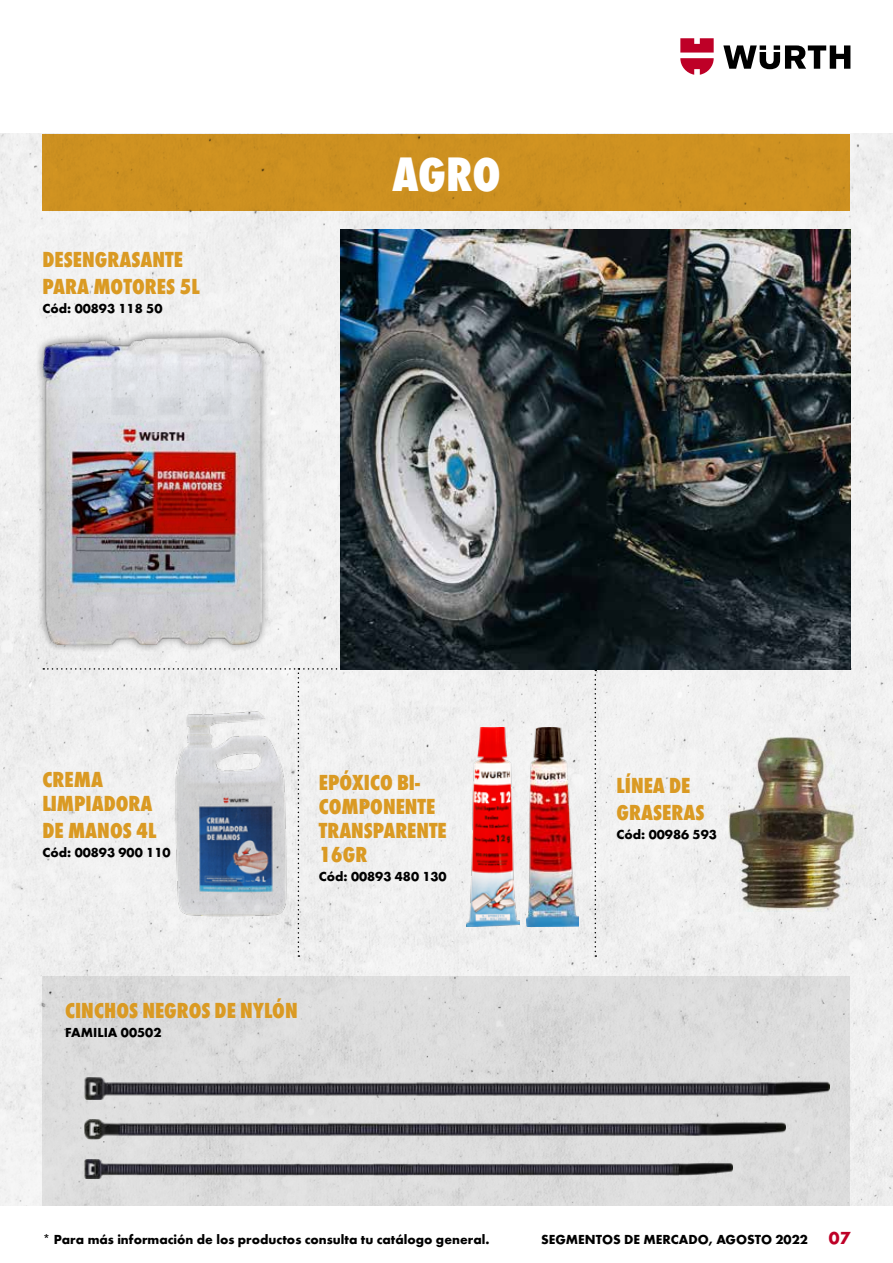
<style>
.page{position:relative;width:893px;height:1263px;background:#fff}
.page>*{position:absolute;margin:0;border:0;box-sizing:border-box;transform-origin:0 0}
.t1{font:800 condensed 49.95px "Wuerth";color:#fff}
.t2{font:800 condensed 22.5px/24px "Wuerth";color:#da9a23}
.t3{font:700 13.5px "Wuerth";color:#000}
.s1{font-size:18px;color:#be0027}
</style>
<div class="page">
<svg style="left:723px;top:45px;width:127px;height:24px"></svg>
<svg style="left:680px;top:38px;width:34px;height:37px"></svg>
<div style="left:0;top:134px;width:893px;height:1071px;background:#f1f1f1"></div>
<div style="left:35px;top:329px;width:235px;height:323px;background:#000;opacity:.5"></div>
<img style="left:43px;top:337px;width:219px;height:307px">
<svg style="left:43px;top:668px;width:808px;height:289px"></svg>
<img style="left:729px;top:727px;width:132px;height:185px">
<img style="left:340px;top:230px;width:510px;height:440px">
<div style="left:43px;top:134px;width:807px;height:76px;background:#ce9121"></div>
<div style="left:43px;top:976px;width:807px;height:229px;background:#ddd"></div>
<img style="left:85px;top:1118px;width:700px;height:22px">
<img style="left:85px;top:1077px;width:744px;height:23px">
<img style="left:85px;top:1159px;width:647px;height:20px">
<img style="left:466px;top:727px;width:53px;height:199px">
<img style="left:527px;top:727px;width:51px;height:199px">
<h2 class="t2" style="left:43px;top:244px;width:159px;line-height:27px">DESENGRASANTE<br>PARA MOTORES 5L</h2>
<p class="t3" style="left:43px;top:298px;width:121px">Cód: 00893 118 50</p>
<h1 class="t1" style="left:392px;top:139px;width:110px">AGRO</h1>
<h2 class="t2" style="left:43px;top:766px;width:111px">CREMA<br>LIMPIADORA</h2>
<h2 class="t2" style="left:43px;top:817px;width:115px">DE MANOS 4L</h2>
<p class="t3" style="left:43px;top:843px;width:130px">Cód: 00893 900 110</p>
<h2 class="t2" style="left:319px;top:769px;width:129px">EPÓXICO BI-<br>COMPONENTE<br>TRANSPARENTE<br>16GR</h2>
<p class="t3" style="left:319px;top:867px;width:129px">Cód: 00893 480 130</p>
<h2 class="t2" style="left:65px;top:997px;width:234px">CINCHOS NEGROS DE NYLÓN</h2>
<p class="t3" style="left:65px;top:1023px;width:98px">FAMILIA 00502</p>
<h2 class="t2" style="left:617px;top:771px;width:89px;line-height:27px">LÍNEA DE<br>GRASERAS</h2>
<p class="t3" style="left:617px;top:825px;width:102px">Cód: 00986 593</p>
<p class="t3" style="left:43px;top:1229px;width:448px">* Para más información de los productos consulta tu catálogo general.</p>
<p class="t3" style="left:541px;top:1229px;width:311px">SEGMENTOS DE MERCADO, AGOSTO 2022 <span class="s1">07</span></p>
</div>
